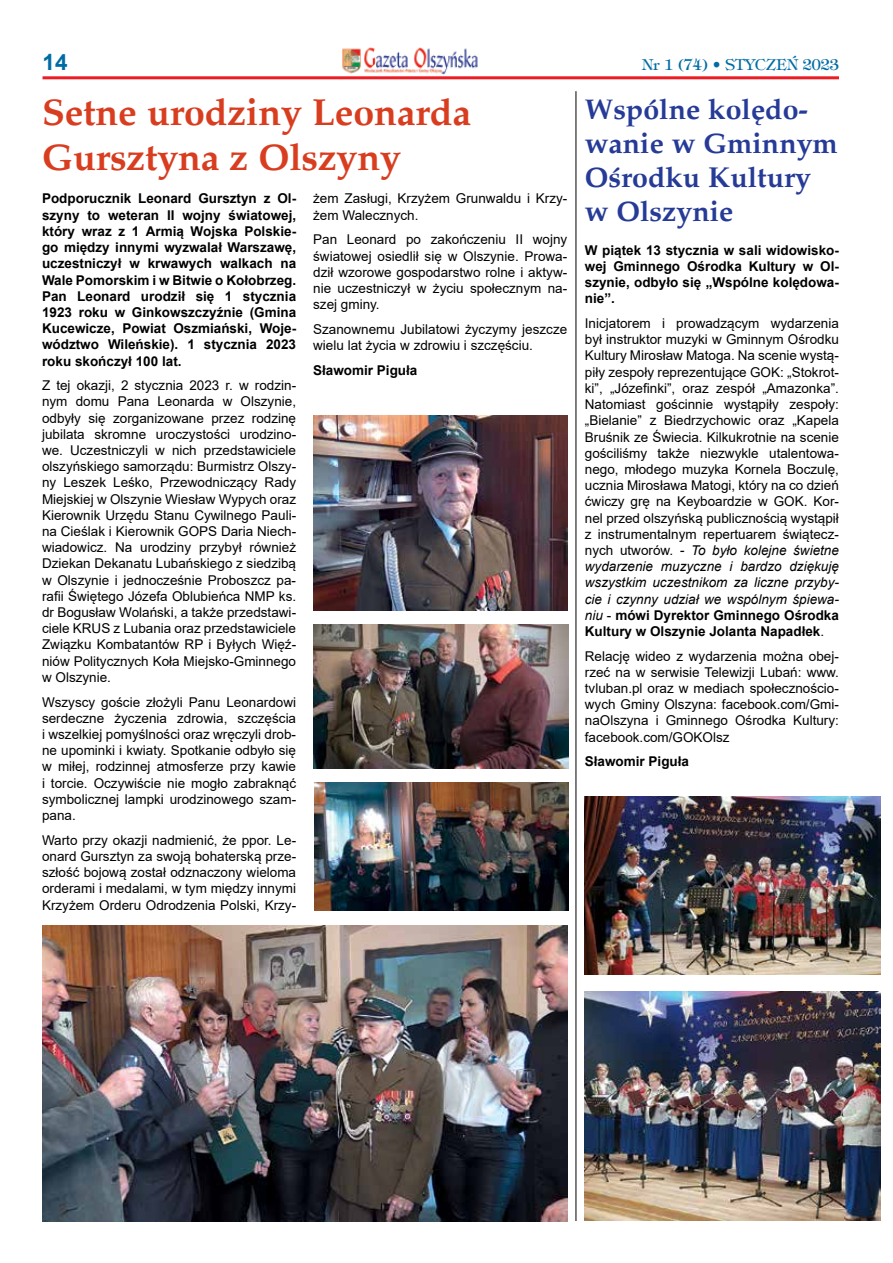
<style>
.page{position:relative;width:893px;height:1263px;background:#fff}
.page>*{position:absolute;margin:0;border:0;box-sizing:border-box;transform-origin:0 0}
.t1{font:700 37.5px/45px "Palm Springs";letter-spacing:-.005em;color:#d93d20}
.t2{font:700 28.5px/34.2px "Palm Springs";color:#263b97}
.t3{font:700 22.5px "Arial";color:#006ca4}
.t4{font:15px "Timpani";color:#006ca4}
.t5{font:13.5px/16.2px "Arial";color:#000;text-align:justify}
.t6{font:700 13.5px/16.2px "Arial";color:#000;text-align:justify}
.s1{font-style:italic}
.s2{font-weight:700}
</style>
<div class="page">
<img style="left:342px;top:47px;width:136px;height:28px">
<hr style="left:43px;top:76px;width:796px;height:3px;background:#ed1d24">
<hr style="left:576px;top:91px;width:1px;height:1130px;background:#000">
<img style="left:42px;top:925px;width:525px;height:296px">
<img style="left:314px;top:783px;width:254px;height:128px">
<img style="left:313px;top:625px;width:255px;height:143px">
<img style="left:313px;top:415px;width:254px;height:196px">
<img style="left:585px;top:796px;width:295px;height:178px">
<img style="left:585px;top:991px;width:295px;height:229px">
<h3 class="t3" style="left:43px;top:47px;width:27px">14</h3>
<p class="t4" style="left:642px;top:55px;width:199px">Nr 1 (74) • STYCZEŃ 2023</p>
<h1 class="t1" style="left:42px;top:90px;width:431px">Setne urodziny Leonarda<br>Gursztyna z Olszyny</h1>
<p class="t5" style="left:313px;top:191px;width:256px">żem Zasługi, Krzyżem Grunwaldu i Krzy&shy;żem Walecznych.</p>
<p class="t5" style="left:313px;top:231px;width:256px">Pan Leonard po zakończeniu II wojny światowej osiedlił się w Olszynie. Prowa&shy;dził wzorowe gospodarstwo rolne i aktyw&shy;nie uczestniczył w życiu społecznym na&shy;szej gminy.</p>
<p class="t5" style="left:313px;top:321px;width:256px">Szanownemu Jubilatowi życzymy jeszcze wielu lat życia w zdrowiu i szczęściu.</p>
<p class="t6" style="left:313px;top:362px;width:106px">Sławomir Piguła</p>
<p class="t6" style="left:42px;top:191px;width:256px">Podporucznik Leonard Gursztyn z Ol&shy;szyny to weteran II wojny światowej, który wraz z 1 Armią Wojska Polskie&shy;go między innymi wyzwalał Warszawę, uczestniczył w krwawych walkach na Wale Pomorskim i w Bitwie o Kołobrzeg.<br>Pan Leonard urodził się 1 stycznia 1923 roku w Ginkowszczyźnie (Gmina Kucewicze, Powiat Oszmiański, Woje&shy;wództwo Wileńskie). 1 stycznia 2023 roku skończył 100 lat.</p>
<p class="t5" style="left:42px;top:377px;width:256px">Z tej okazji, 2 stycznia 2023 r. w rodzin&shy;nym domu Pana Leonarda w Olszynie, odbyły się zorganizowane przez rodzinę jubilata skromne uroczystości urodzino&shy;we. Uczestniczyli w nich przedstawiciele olszyńskiego samorządu: Burmistrz Olszy&shy;ny Leszek Leśko, Przewodniczący Rady Miejskiej w Olszynie Wiesław Wypych oraz Kierownik Urzędu Stanu Cywilnego Pauli&shy;na Cieślak i Kierownik GOPS Daria Niech&shy;wiadowicz. Na urodziny przybył również Dziekan Dekanatu Lubańskiego z siedzibą w Olszynie i jednocześnie Proboszcz pa&shy;rafii Świętego Józefa Oblubieńca NMP ks. dr Bogusław Wolański, a także przedstawi&shy;ciele KRUS z Lubania oraz przedstawiciele Związku Kombatantów RP i Byłych Więź&shy;niów Politycznych Koła Miejsko-Gminnego w Olszynie.</p>
<p class="t5" style="left:42px;top:694px;width:256px">Wszyscy goście złożyli Panu Leonardowi serdeczne życzenia zdrowia, szczęścia i wszelkiej pomyślności oraz wręczyli drob&shy;ne upominki i kwiaty. Spotkanie odbyło się w miłej, rodzinnej atmosferze przy kawie i torcie. Oczywiście nie mogło zabraknąć symbolicznej lampki urodzinowego szam&shy;pana.</p>
<p class="t5" style="left:42px;top:832px;width:256px">Warto przy okazji nadmienić, że ppor. Le&shy;onard Gursztyn za swoją bohaterską prze&shy;szłość bojową został odznaczony wieloma orderami i medalami, w tym między innymi Krzyżem Orderu Odrodzenia Polski, Krzy-</p>
<h2 class="t2" style="left:585px;top:92px;width:255px">Wspólne kolędo&shy;wanie w Gminnym<br>Ośrodku Kultury w Olszynie</h2>
<p class="t6" style="left:585px;top:242px;width:256px">W piątek 13 stycznia w sali widowisko&shy;wej Gminnego Ośrodka Kultury w Ol&shy;szynie, odbyło się „Wspólne kolędowa&shy;nie”.</p>
<p class="t5" style="left:585px;top:315px;width:256px">Inicjatorem i prowadzącym wydarzenia był instruktor muzyki w Gminnym Ośrodku Kultury Mirosław Matoga. Na scenie wystą&shy;piły zespoły reprezentujące GOK: „Stokrot&shy;ki”, „Józefinki”, oraz zespół „Amazonka”.<br>Natomiast gościnnie wystąpiły zespoły: „Bielanie” z Biedrzychowic oraz „Kapela Bruśnik ze Świecia. Kilkukrotnie na scenie gościliśmy także niezwykle utalentowa&shy;nego, młodego muzyka Kornela Boczulę, ucznia Mirosława Matogi, który na co dzień ćwiczy grę na Keyboardzie w GOK. Kor&shy;nel przed olszyńską publicznością wystąpił z instrumentalnym repertuarem świątecz&shy;nych utworów. <span class="s1">- To było kolejne świetne wydarzenie muzyczne i bardzo dziękuję wszystkim uczestnikom za liczne przyby&shy;cie i czynny udział we wspólnym śpiewa&shy;niu</span> - <span class="s2">mówi Dyrektor Gminnego Ośrodka Kultury w Olszynie Jolanta Napadłek</span>.</p>
<p class="t5" style="left:585px;top:648px;width:256px">Relację wideo z wydarzenia można obej&shy;rzeć na w serwisie Telewizji Lubań: www. tvluban.pl oraz w mediach społecznościo&shy;wych Gminy Olszyna: facebook.com/Gmi&shy;naOlszyna i Gminnego Ośrodka Kultury: facebook.com/GOKOlsz</p>
<p class="t6" style="left:585px;top:754px;width:106px">Sławomir Piguła</p>
</div>
